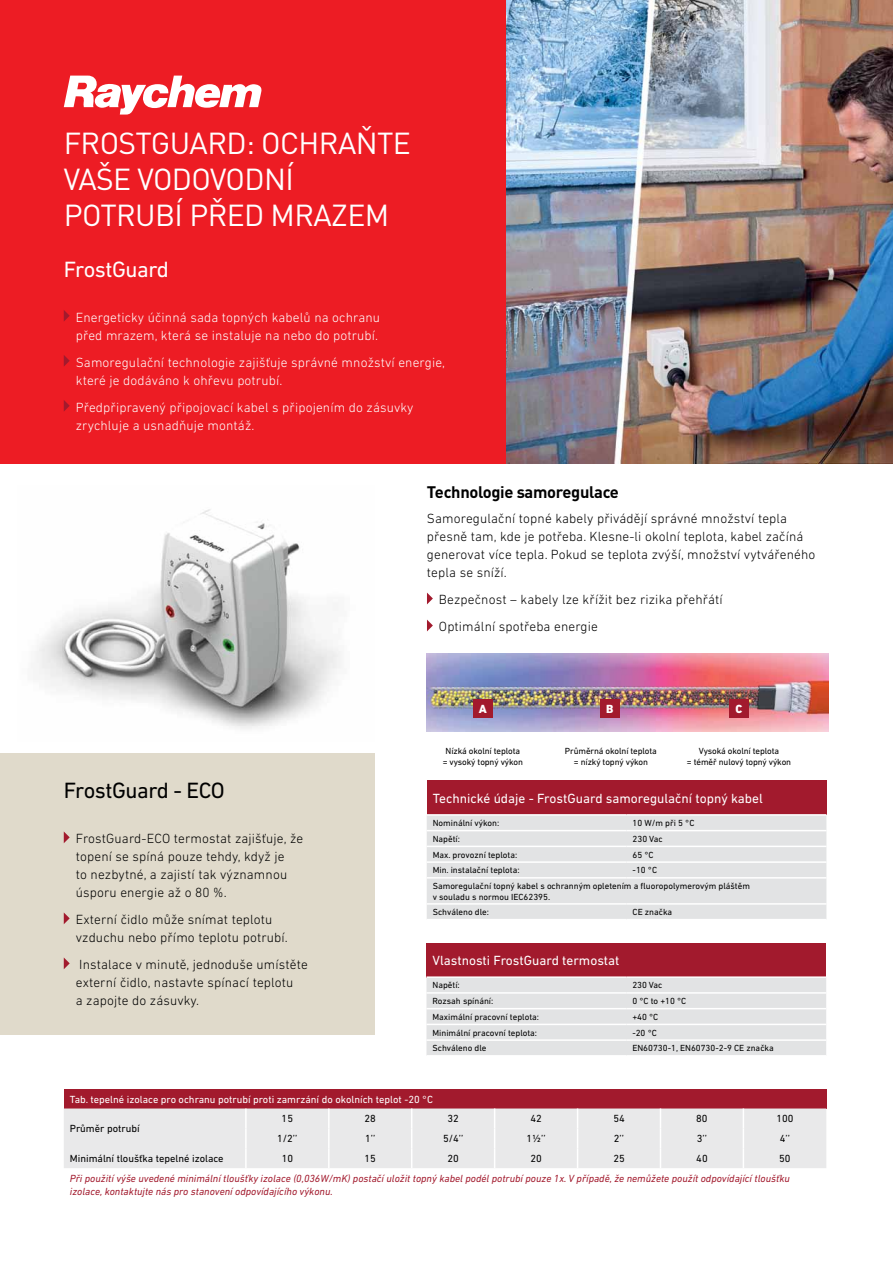
<style>
.page{position:relative;width:893px;height:1263px;background:#fff}
.page>*{position:absolute;margin:0;border:0;box-sizing:border-box;transform-origin:0 0}
.t1{font:30px/36px "DIN Pro";letter-spacing:-.02em;color:#fff}
.t2{font:22.5px "DIN Next LT Pro";letter-spacing:-.02em;color:#000}
.t3{font:22.5px "DIN Next LT Pro";letter-spacing:-.02em;color:#fff}
.t4{font:700 16.5px "DIN Pro";letter-spacing:-.02em;color:#000}
.t5{font:300 13.5px/18px "DIN Next LT Pro";letter-spacing:.01em;color:#000}
.t6{font:300 13.5px/18px "DIN Next LT Pro";letter-spacing:.01em;color:#fff}
.t7{font:13.5px "DIN Next LT Pro";color:#fff}
.t8{font:800 12px "DIN Next LT Pro";color:#fff}
.t9{font:italic 10.5px/12.6px "DIN Next LT Pro";color:#a21a2d}
.t10{font:10.5px "DIN Next LT Pro";color:#000}
.t11{font:10.5px "DIN Next LT Pro";color:#fff}
.t12{font:9px/10.8px "DIN Next LT Pro";color:#000;text-align:center}
</style>
<div class="page">
<div style="left:0;top:753px;width:374px;height:282px;background:#e0dacb"></div>
<img style="left:36px;top:509px;width:305px;height:220px">
<div style="left:427px;top:781px;width:399px;height:34px;background:#a21a2d"></div>
<div style="left:427px;top:816px;width:399px;height:103px;background:#e2e3e4"></div>
<hr style="left:427px;top:814px;width:200px;height:2px;background:#fff">
<hr style="left:627px;top:814px;width:199px;height:2px;background:#fff">
<hr style="left:427px;top:830px;width:200px;height:1px;background:#fff">
<hr style="left:627px;top:830px;width:199px;height:1px;background:#fff">
<hr style="left:427px;top:846px;width:200px;height:1px;background:#fff">
<hr style="left:627px;top:846px;width:199px;height:1px;background:#fff">
<hr style="left:427px;top:861px;width:200px;height:2px;background:#fff">
<hr style="left:627px;top:861px;width:199px;height:2px;background:#fff">
<hr style="left:427px;top:877px;width:200px;height:1px;background:#fff">
<hr style="left:627px;top:877px;width:199px;height:1px;background:#fff">
<hr style="left:427px;top:903px;width:200px;height:2px;background:#fff">
<hr style="left:627px;top:903px;width:199px;height:2px;background:#fff">
<svg style="left:427px;top:593px;width:6px;height:11px"></svg>
<svg style="left:427px;top:620px;width:6px;height:11px"></svg>
<img style="left:427px;top:653px;width:402px;height:78px">
<div style="left:473px;top:698px;width:20px;height:19px;background:#a21a2d"></div>
<div style="left:600px;top:698px;width:20px;height:19px;background:#a21a2d"></div>
<div style="left:729px;top:698px;width:20px;height:19px;background:#a21a2d"></div>
<div style="left:426px;top:943px;width:400px;height:34px;background:#a21a2d"></div>
<div style="left:426px;top:978px;width:400px;height:77px;background:#e2e3e4"></div>
<hr style="left:426px;top:976px;width:200px;height:2px;background:#fff">
<hr style="left:626px;top:976px;width:200px;height:2px;background:#fff">
<hr style="left:426px;top:992px;width:200px;height:2px;background:#fff">
<hr style="left:626px;top:992px;width:200px;height:2px;background:#fff">
<hr style="left:426px;top:1008px;width:200px;height:1px;background:#fff">
<hr style="left:626px;top:1008px;width:200px;height:1px;background:#fff">
<hr style="left:426px;top:1024px;width:200px;height:1px;background:#fff">
<hr style="left:626px;top:1024px;width:200px;height:1px;background:#fff">
<hr style="left:426px;top:1039px;width:200px;height:2px;background:#fff">
<hr style="left:626px;top:1039px;width:200px;height:2px;background:#fff">
<div style="left:64px;top:1089px;width:762px;height:19px;background:#a21a2d"></div>
<div style="left:64px;top:1108px;width:762px;height:60px;background:#e9e9ea"></div>
<hr style="left:328px;top:1108px;width:2px;height:20px;background:#fff">
<hr style="left:328px;top:1128px;width:2px;height:20px;background:#fff">
<hr style="left:328px;top:1148px;width:2px;height:20px;background:#fff">
<svg style="left:411px;top:1108px;width:1px;height:60px"></svg>
<svg style="left:494px;top:1108px;width:1px;height:60px"></svg>
<svg style="left:577px;top:1108px;width:1px;height:60px"></svg>
<svg style="left:660px;top:1108px;width:1px;height:60px"></svg>
<svg style="left:743px;top:1108px;width:1px;height:60px"></svg>
<hr style="left:245px;top:1108px;width:2px;height:20px;background:#fff">
<hr style="left:245px;top:1128px;width:2px;height:20px;background:#fff">
<hr style="left:245px;top:1148px;width:2px;height:20px;background:#fff">
<div style="left:0;top:0;width:506px;height:463px;background:#ed1c24"></div>
<svg style="left:64px;top:76px;width:198px;height:39px"></svg>
<svg style="left:64px;top:832px;width:6px;height:11px"></svg>
<svg style="left:64px;top:913px;width:6px;height:11px"></svg>
<svg style="left:64px;top:958px;width:6px;height:11px"></svg>
<img style="left:506px;top:0;width:387px;height:463px">
<svg style="left:64px;top:310px;width:6px;height:11px"></svg>
<svg style="left:64px;top:355px;width:6px;height:11px"></svg>
<svg style="left:64px;top:400px;width:6px;height:11px"></svg>
<h1 class="t1" style="left:64px;top:124px;width:349px">FROSTGUARD: OCHRAŇTE<br>VAŠE VODOVODNÍ<br>POTRUBÍ PŘED MRAZEM</h1>
<h2 class="t3" style="left:64px;top:256px;width:107px">FrostGuard</h2>
<p class="t6" style="left:76px;top:308px;width:306px">Energeticky účinná sada topných kabelů na ochranu před mrazem, která se instaluje na nebo do potrubí.</p>
<p class="t6" style="left:76px;top:353px;width:371px">Samoregulační technologie zajišťuje správné množství energie, které je dodáváno k ohřevu potrubí.</p>
<p class="t6" style="left:76px;top:398px;width:339px">Předpřipravený připojovací kabel s připojením do zásuvky zrychluje a usnadňuje montáž.</p>
<p class="t4" style="left:427px;top:481px;width:194px">Technologie samoregulace</p>
<p class="t5" style="left:427px;top:510px;width:390px">Samoregulační topné kabely přivádějí správné množství tepla přesně tam, kde je potřeba. Klesne-li okolní teplota, kabel začíná generovat více tepla. Pokud se teplota zvýší, množství vytvářeného tepla se sníží.</p>
<p class="t5" style="left:439px;top:586px;width:285px;line-height:27px">Bezpečnost – kabely lze křížit bez rizika přehřátí<br>Optimální spotřeba energie</p>
<h2 class="t2" style="left:64px;top:778px;width:163px">FrostGuard - ECO</h2>
<p class="t5" style="left:76px;top:829px;width:229px">FrostGuard-ECO termostat zajišťuje, že topení se spíná pouze tehdy, když je<br>to nezbytné, a zajistí tak významnou úsporu energie až o 80 %.</p>
<p class="t5" style="left:76px;top:910px;width:214px">Externí čidlo může snímat teplotu vzduchu nebo přímo teplotu potrubí.</p>
<p class="t5" style="left:76px;top:955px;width:233px">Instalace v minutě, jednoduše umístěte externí čidlo, nastavte spínací teplotu<br>a zapojte do zásuvky.</p>
<p class="t8" style="left:479px;top:701px;width:10px">A</p>
<p class="t8" style="left:606px;top:701px;width:9px">B</p>
<p class="t8" style="left:736px;top:701px;width:8px">C</p>
<p class="t12" style="left:443px;top:746px;width:82px">Nízká okolní teplota = vysoký topný výkon</p>
<p class="t12" style="left:565px;top:746px;width:94px">Průměrná okolní teplota = nízký topný výkon</p>
<p class="t12" style="left:687px;top:746px;width:106px">Vysoká okolní teplota<br>= téměř nulový topný výkon</p>
<p class="t7" style="left:433px;top:790px;width:332px">Technické údaje - FrostGuard samoregulační topný kabel</p>
<p class="t12" style="left:433px;top:817px;width:68px">Nominální výkon:</p>
<p class="t12" style="left:633px;top:817px;width:63px">10 W/m při 5 °C</p>
<p class="t12" style="left:433px;top:833px;width:29px">Napětí:</p>
<p class="t12" style="left:633px;top:833px;width:32px">230 Vac</p>
<p class="t12" style="left:433px;top:849px;width:86px">Max. provozní teplota:</p>
<p class="t12" style="left:633px;top:849px;width:23px">65 °C</p>
<p class="t12" style="left:433px;top:865px;width:88px">Min. instalační teplota:</p>
<p class="t12" style="left:433px;top:862px;width:319px;line-height:15.5px;text-align:left;text-indent:200px">-10 °C<br>Samoregulační topný kabel s ochranným opletením a fluoropolymerovým pláštěm</p>
<p class="t12" style="left:433px;top:889px;width:119px;line-height:15.5px;text-align:left">v souladu s normou IEC62395.<br>Schváleno dle:</p>
<p class="t12" style="left:633px;top:906px;width:41px">CE značka</p>
<p class="t7" style="left:432px;top:953px;width:188px">Vlastnosti FrostGuard termostat</p>
<p class="t12" style="left:432px;top:980px;width:29px">Napětí:</p>
<p class="t12" style="left:632px;top:980px;width:32px">230 Vac</p>
<p class="t12" style="left:432px;top:995px;width:62px">Rozsah spínání:</p>
<p class="t12" style="left:632px;top:995px;width:56px">0 °C to +10 °C</p>
<p class="t12" style="left:432px;top:1011px;width:108px">Maximální pracovní teplota:</p>
<p class="t12" style="left:632px;top:1011px;width:27px">+40 °C</p>
<p class="t12" style="left:432px;top:1027px;width:106px">Minimální pracovní teplota:</p>
<p class="t12" style="left:632px;top:1027px;width:26px">-20 °C</p>
<p class="t12" style="left:432px;top:1043px;width:56px">Schváleno dle</p>
<p class="t12" style="left:632px;top:1043px;width:143px">EN60730-1, EN60730-2-9 CE značka</p>
<p class="t11" style="left:70px;top:1093px;width:365px">Tab. tepelné izolace pro ochranu potrubí proti zamrzání do okolních teplot -20 °C</p>
<p class="t10" style="left:70px;top:1123px;width:71px">Průměr potrubí</p>
<p class="t10" style="left:282px;top:1113px;width:13px">15</p>
<p class="t10" style="left:365px;top:1113px;width:13px">28</p>
<p class="t10" style="left:447px;top:1113px;width:13px">32</p>
<p class="t10" style="left:530px;top:1113px;width:13px">42</p>
<p class="t10" style="left:613px;top:1113px;width:13px">54</p>
<p class="t10" style="left:696px;top:1113px;width:13px">80</p>
<p class="t10" style="left:776px;top:1113px;width:19px">100</p>
<p class="t10" style="left:277px;top:1133px;width:22px">1/2’’</p>
<p class="t10" style="left:365px;top:1133px;width:12px">1’’</p>
<p class="t10" style="left:443px;top:1133px;width:22px">5/4’’</p>
<p class="t10" style="left:526px;top:1133px;width:21px">1½’’</p>
<p class="t10" style="left:614px;top:1133px;width:12px">2’’</p>
<p class="t10" style="left:697px;top:1133px;width:12px">3’’</p>
<p class="t10" style="left:780px;top:1133px;width:12px">4’’</p>
<p class="t10" style="left:70px;top:1152px;width:155px">Minimální tloušťka tepelné izolace</p>
<p class="t10" style="left:282px;top:1152px;width:13px">10</p>
<p class="t10" style="left:365px;top:1152px;width:13px">15</p>
<p class="t10" style="left:448px;top:1152px;width:13px">20</p>
<p class="t10" style="left:530px;top:1152px;width:13px">20</p>
<p class="t10" style="left:613px;top:1152px;width:13px">25</p>
<p class="t10" style="left:696px;top:1152px;width:13px">40</p>
<p class="t10" style="left:779px;top:1152px;width:13px">50</p>
<p class="t9" style="left:70px;top:1172px;width:722px">Při použití výše uvedené minimální tloušťky izolace (0,036W/mK) postačí uložit topný kabel podél potrubí pouze 1x. V případě, že nemůžete použít odpovídající tloušťku izolace, kontaktujte nás pro stanovení odpovídajícího výkonu.</p>
</div>
